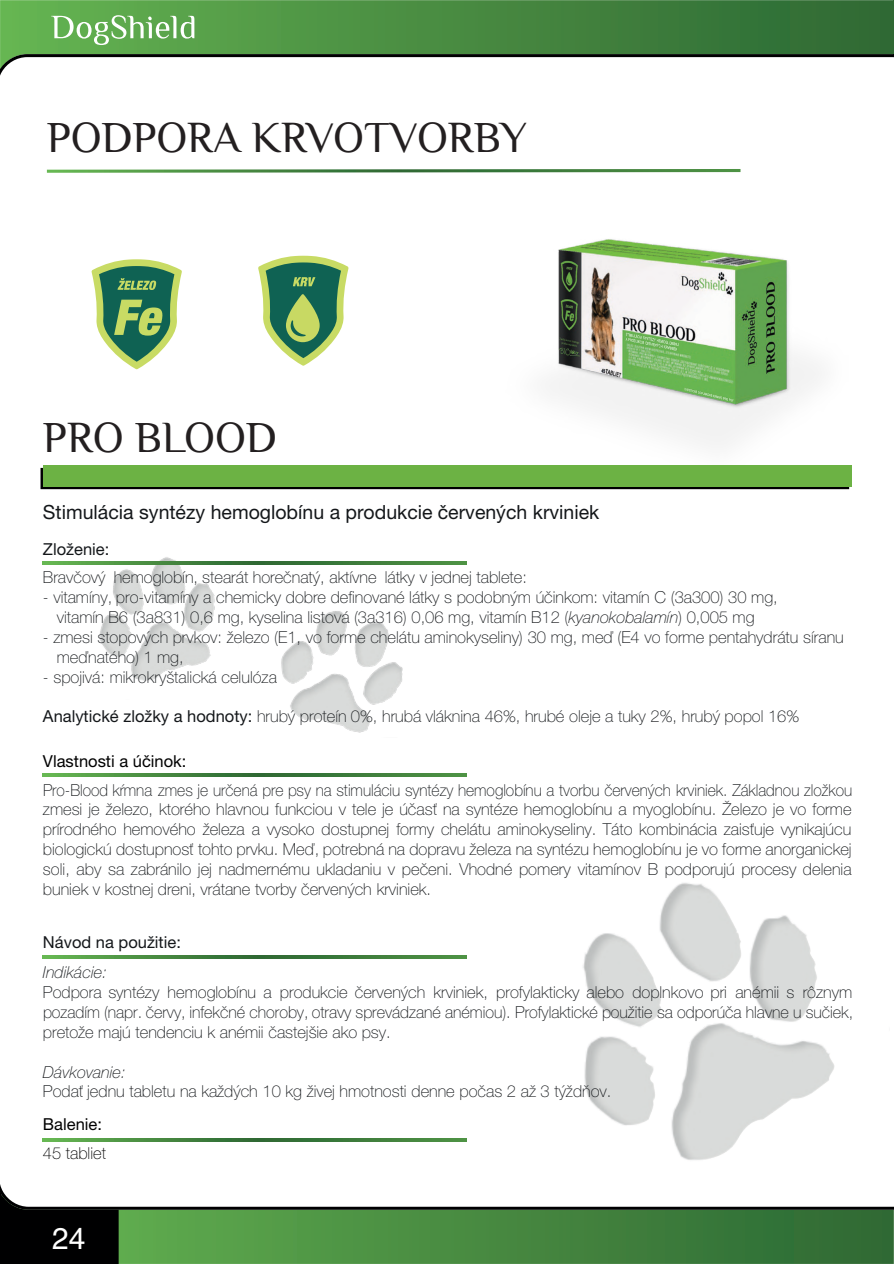
<style>
.page{position:relative;width:894px;height:1264px;background:#fff}
.page>*{position:absolute;margin:0;border:0;box-sizing:border-box;transform-origin:0 0}
.t1{font:43.5px "Philosopher";color:#231f20}
.t2{font:30px "Helvetica CE";color:#fff}
.t3{font:19.5px "Helvetica Neue CE";color:#14171a}
.t4{font:16.5px/19.8px "Helvetica Neue CE Thin";color:#14171a;text-align:center}
.t5{font:16.5px/19.8px "Helvetica Neue CE Thin";color:#14171a;text-align:justify;scale:.94 1}
.t6{font:16.5px "Helvetica Neue CE";color:#000001}
.t7{font:16.5px "Helvetica Neue CE";color:#14171a}
.t8{font:italic 16.5px "Helvetica Neue CE Thin";color:#14171a}
.t9{font:16.5px "Helvetica Neue CE Thin";color:#000001}
.s1{font-style:italic}
.s2{font-family:"Helvetica Neue CE"}
</style>
<div class="page">
<svg style="left:0;top:1138px;width:893px;height:125px"></svg>
<hr style="left:893px;top:0;width:1px;height:54px;background:#2f6833">
<svg style="left:0;top:0;width:893px;height:54px;background:#478a41"></svg>
<svg style="left:0;top:54px;width:894px;height:22px"></svg>
<svg style="left:51px;top:15px;width:143px;height:30px"></svg>
<img style="left:549px;top:239px;width:271px;height:206px">
<img style="left:605px;top:369px;width:16px;height:8px">
<img style="left:625px;top:332px;width:53px;height:19px">
<img style="left:684px;top:387px;width:48px;height:15px">
<svg style="left:40px;top:468px;width:808px;height:21px;background:#243a17"></svg>
<div style="left:43px;top:465px;width:808px;height:21px;background:#6cb244"></div>
<img style="left:281px;top:611px;width:122px;height:122px">
<img style="left:509px;top:883px;width:380px;height:325px">
<img style="left:74px;top:557px;width:164px;height:124px">
<svg style="left:43px;top:773px;width:423px;height:3px"></svg>
<svg style="left:43px;top:561px;width:423px;height:3px"></svg>
<svg style="left:43px;top:955px;width:423px;height:3px"></svg>
<svg style="left:43px;top:1138px;width:423px;height:2px"></svg>
<svg style="left:47px;top:169px;width:693px;height:4px;background:#6ea16a"></svg>
<svg style="left:91px;top:259px;width:91px;height:110px"></svg>
<svg style="left:258px;top:256px;width:90px;height:109px"></svg>
<h1 class="t1" style="left:47px;top:113px;width:481px">PODPORA KRVOTVORBY</h1>
<h1 class="t1" style="left:43px;top:413px;width:235px">PRO BLOOD</h1>
<p class="t3" style="left:43px;top:505px;width:557px">Stimulácia syntézy hemoglobínu a produkcie červených krviniek</p>
<p class="t7" style="left:43px;top:542px;width:68px">Zloženie:</p>
<p class="t4" style="left:43px;top:569px;width:485px">Bravčový hemoglobín, stearát horečnatý, aktívne látky v jednej tablete:</p>
<p class="t4" style="left:43px;top:589px;width:736px">- vitamíny, pro-vitamíny a chemicky dobre definované látky s podobným účinkom: vitamín C (3a300) 30 mg, vitamín B6 (3a831) 0,6 mg, kyselina listová (3a316) 0,06 mg, vitamín B12 (<span class="s1">kyanokobalamín</span>) 0,005 mg</p>
<p class="t4" style="left:57px;top:628px;width:788px;text-align:left;text-indent:-14px">- zmesi stopových prvkov: železo (E1, vo forme chelátu aminokyseliny) 30 mg, meď (E4 vo forme pentahydrátu síranu meďnatého) 1 mg,</p>
<p class="t4" style="left:43px;top:668px;width:235px">- spojivá: mikrokryštalická celulóza</p>
<p class="t4" style="left:43px;top:707px;width:757px"><span class="s2">Analytické zložky a hodnoty:</span> hrubý proteín 0%, hrubá vláknina 46%, hrubé oleje a tuky 2%, hrubý popol 16%</p>
<p class="t6" style="left:43px;top:754px;width:145px">Vlastnosti a účinok:</p>
<p class="t5" style="left:43px;top:781px;width:861px">Pro-Blood kŕmna zmes je určená pre psy na stimuláciu syntézy hemoglobínu a tvorbu červených krviniek. Základnou zložkou zmesi je železo, ktorého hlavnou funkciou v tele je účasť na syntéze hemoglobínu a myoglobínu. Železo je vo forme prírodného hemového železa a vysoko dostupnej formy chelátu aminokyseliny. Táto kombinácia zaisťuje vynikajúcu biologickú dostupnosť tohto prvku. Meď, potrebná na dopravu železa na syntézu hemoglobínu je vo forme anorganickej soli, aby sa zabránilo jej nadmernému ukladaniu v pečeni. Vhodné pomery vitamínov B podporujú procesy delenia buniek v kostnej dreni, vrátane tvorby červených krviniek.</p>
<p class="t7" style="left:43px;top:935px;width:139px">Návod na použitie:</p>
<p class="t8" style="left:43px;top:966px;width:65px">Indikácie:</p>
<p class="t4" style="left:43px;top:983px;width:811px;text-align:justify">Podpora syntézy hemoglobínu a produkcie červených krviniek, profylakticky alebo doplnkovo pri anémii s rôznym pozadím (napr. červy, infekčné choroby, otravy sprevádzané anémiou). Profylaktické použitie sa odporúča hlavne u sučiek, pretože majú tendenciu k anémii častejšie ako psy.</p>
<p class="t8" style="left:43px;top:1065px;width:84px">Dávkovanie:</p>
<p class="t4" style="left:43px;top:1082px;width:569px">Podať jednu tabletu na každých 10 kg živej hmotnosti denne počas 2 až 3 týždňov.</p>
<p class="t6" style="left:43px;top:1118px;width:60px">Balenie:</p>
<p class="t9" style="left:43px;top:1146px;width:65px">45 tabliet</p>
<h2 class="t2" style="left:52px;top:1227px;width:35px">24</h2>
</div>
